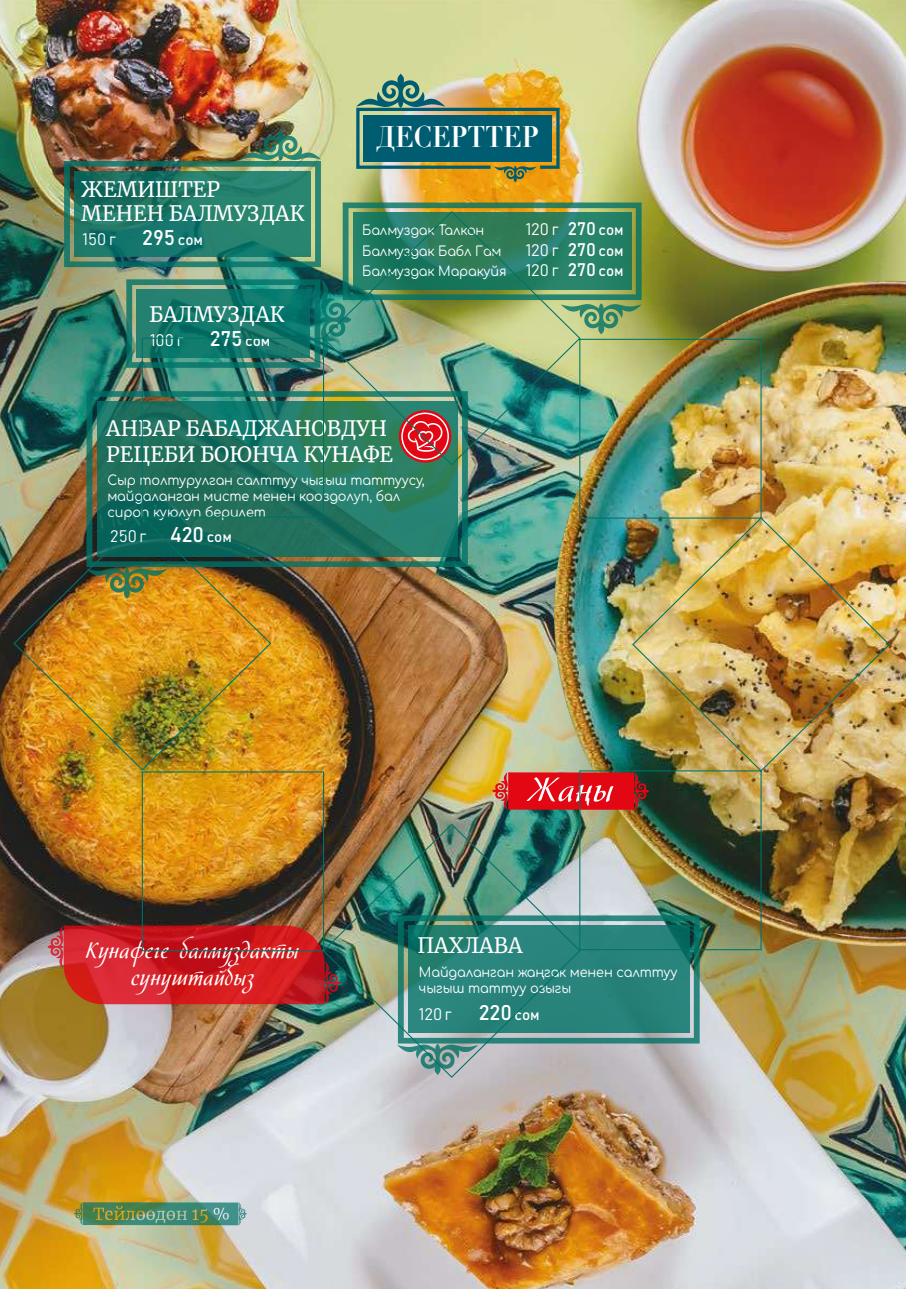
<style>
.page{position:relative;width:906px;height:1289px;background:#fff}
.page>*{position:absolute;margin:0;border:0;box-sizing:border-box;transform-origin:0 0}
.t1{font:700 29.25px "Didot";letter-spacing:.01em;color:#fff;scale:.86 1}
.t2{font:22.5px/27px "Hortensia";color:#fff;text-align:center}
.t3{font:21px/25.2px "Merriweather";color:#fff}
.t4{font:21px "Bahnschrift";color:#fff}
.t5{font:16.5px "Bahnschrift";color:#fff}
.t6{font:13.5px/16.2px "Comfortaa";letter-spacing:-.01em;color:#fff;scale:.95 1}
.s1{font-size:21px}
.s2{font-size:15px}
.s3{font-size:18px}
</style>
<div class="page">
<img style="left:0;top:0;width:906px;height:1288px">
<img style="left:890px;top:281px;width:16px;height:665px">
<img style="left:74px;top:1202px;width:173px;height:23px">
<img style="left:64px;top:74px;width:577px;height:137px">
<img style="left:13px;top:211px;width:877px;height:866px">
<h3 class="t3" style="left:81px;top:177px;width:225px;line-height:24px">ЖЕМИШТЕР<br>МЕНЕН БАЛМУЗДАК</h3>
<p class="t5" style="left:83px;top:229px;width:122px">150 г <span class="s1">295</span> <span class="s2">сом</span></p>
<h3 class="t3" style="left:149px;top:301px;width:137px">БАЛМУЗДАК</h3>
<p class="t5" style="left:150px;top:330px;width:122px">100 г <span class="s1">275</span> <span class="s2">сом</span></p>
<h1 class="t1" style="left:376px;top:118px;width:190px">ДЕСЕРТТЕР</h1>
<p class="t6" style="left:362px;top:218px;width:153px;line-height:20.7px">Балмуздак Талкан<br>Балмуздак Бабл Гам<br>Балмуздак Маракуйя</p>
<p class="t5" style="left:526px;top:218px;width:99px">120 г <span class="s3">270</span> <span class="s2">сом</span></p>
<p class="t5" style="left:526px;top:239px;width:99px">120 г <span class="s3">270</span> <span class="s2">сом</span></p>
<p class="t5" style="left:526px;top:260px;width:99px">120 г <span class="s3">270</span> <span class="s2">сом</span></p>
<h3 class="t3" style="left:106px;top:415px;width:288px">АНВАР БАБАДЖАНОВДУН<br>РЕЦЕБИ БОЮНЧА КУНАФЕ</h3>
<p class="t6" style="left:107px;top:470px;width:335px">Сыр толтурулган салттуу чыгыш таттуусу, майдаланган мисте менен кооздолуп, бал сироп куюлуп берилет</p>
<p class="t5" style="left:110px;top:526px;width:123px">250 г <span class="s1">420</span> <span class="s2">сом</span></p>
<h2 class="t2" style="left:86px;top:938px;width:215px">Кунафеге балмуздакты сунуштайбыз</h2>
<h3 class="t3" style="left:417px;top:932px;width:107px">ПАХЛАВА</h3>
<p class="t6" style="left:419px;top:962px;width:274px">Майдаланган жаңгак менен салттуу чыгыш таттуу азыгы</p>
<p class="t5" style="left:419px;top:1003px;width:34px">120 г</p>
<h3 class="t4" style="left:478px;top:998px;width:62px">220 <span class="s2">сом</span></h3>
</div>
